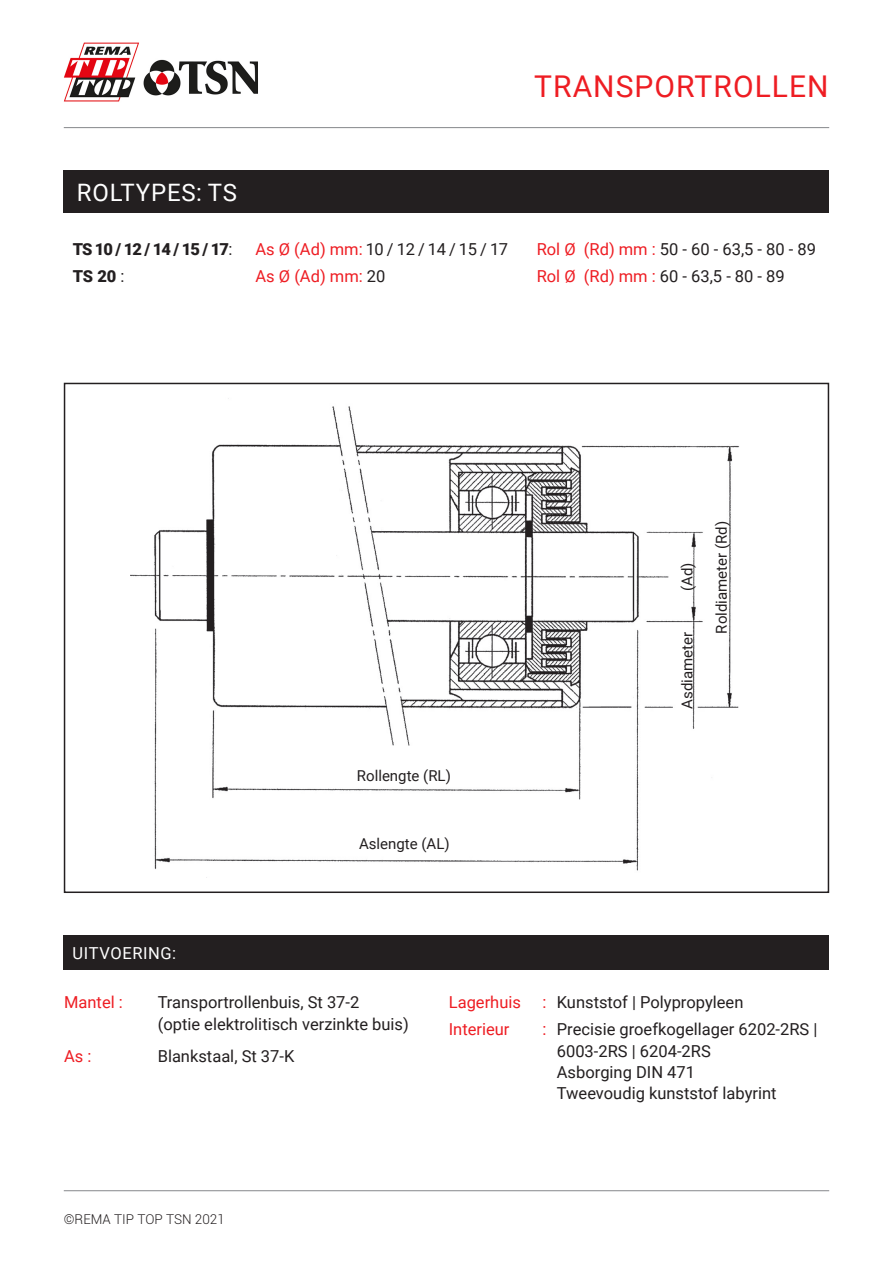
<style>
.page{position:relative;width:893px;height:1263px;background:#fff}
.page>*{position:absolute;margin:0;border:0;box-sizing:border-box;transform-origin:0 0}
.Kop_24pt{font:30px "Roboto";letter-spacing:.035em;color:#ee1d23}
.Kop_24pt-2{font:24px "Roboto";letter-spacing:.035em;color:#fff}
.plat_9_11_5{font:16.5px/21.5px "Roboto";color:#231f20}
.plat_9_11_5-2{font:16.5px "Roboto";color:#ee1d23}
.plat_9_11_5-3{font:16.5px "Roboto";letter-spacing:-.03em;color:#231f20}
.plat_9_11_5-4{font:900 16.5px "Roboto";letter-spacing:-.05em;color:#231f20}
.tk{font:16.5px "Roboto";letter-spacing:.035em;color:#fff}
.Subkop{font:15px "Roboto";color:#231f20}
.t1{font:300 13.5px "Roboto";color:#231f20}
.s1{font-weight:400}
.s2{color:#ee1d23}
.s3{color:#231f20}
</style>
<div class="page">
<hr style="left:64px;top:1190px;width:765px;height:1px;background:#939598">
<hr style="left:64px;top:127px;width:765px;height:1px;background:#939598">
<img style="left:64px;top:42px;width:194px;height:60px">
<div style="left:64px;top:170px;width:765px;height:43px;background:#231f20"></div>
<div style="left:64px;top:936px;width:765px;height:34px;background:#231f20"></div>
<img style="left:130px;top:398px;width:610px;height:480px">
<p class="Kop_24pt-2" style="left:77px;top:176px;width:162px">ROLTYPES: TS</p>
<p class="Kop_24pt" style="left:534px;top:66px;width:296px">TRANSPORTROLLEN</p>
<p class="plat_9_11_5-4" style="left:73px;top:238px;width:161px">TS 10 / 12 / 14 / 15 / 17<span class="s1">:</span></p>
<p class="plat_9_11_5-3" style="left:255px;top:238px;width:254px"><span class="s2">As Ø (Ad) mm:</span> 10 / 12 / 14 / 15 / 17</p>
<p class="plat_9_11_5" style="left:537px;top:238px;width:281px"><span class="s2">Rol Ø (Rd) mm :</span> 50 - 60 - 63,5 - 80 - 89</p>
<p class="plat_9_11_5-4" style="left:73px;top:265px;width:53px">TS 20 <span class="s1">:</span></p>
<p class="plat_9_11_5-2" style="left:255px;top:265px;width:131px">As Ø (Ad) mm: <span class="s3">20</span></p>
<p class="plat_9_11_5" style="left:537px;top:265px;width:250px"><span class="s2">Rol Ø (Rd) mm :</span> 60 - 63,5 - 80 - 89</p>
<p class="tk" style="left:73px;top:941px;width:105px">UITVOERING:</p>
<p class="Subkop" style="left:357px;top:765px;width:95px">Rollengte (RL)</p>
<p class="Subkop" style="left:359px;top:833px;width:92px">Aslengte (AL)</p>
<p class="Subkop" style="left:676px;top:591px;width:30px;rotate:-90deg">(Ad)</p>
<p class="Subkop" style="left:676px;top:709px;width:78px;rotate:-90deg">Asdiameter</p>
<p class="Subkop" style="left:711px;top:634px;width:114px;rotate:-90deg">Roldiameter (Rd)</p>
<p class="plat_9_11_5-2" style="left:64px;top:991px;width:60px">Mantel :</p>
<p class="plat_9_11_5" style="left:158px;top:991px;width:253px">Transportrollenbuis, St 37-2<br>(optie elektrolitisch verzinkte buis)</p>
<p class="plat_9_11_5-2" style="left:64px;top:1045px;width:29px">As :</p>
<p class="plat_9_11_5" style="left:158px;top:1045px;width:138px">Blankstaal, St 37-K</p>
<p class="plat_9_11_5-2" style="left:449px;top:991px;width:74px">Lagerhuis</p>
<p class="plat_9_11_5" style="left:542px;top:991px;width:203px"><span class="s2">:</span> Kunststof | Polypropyleen</p>
<p class="plat_9_11_5-2" style="left:449px;top:1018px;width:62px">Interieur</p>
<p class="plat_9_11_5" style="left:557px;top:1018px;width:262px;text-indent:-14px"><span class="s2">:</span> Precisie groefkogellager 6202-2RS |<br>6003-2RS | 6204-2RS<br>Asborging DIN 471<br>Tweevoudig kunststof labyrint</p>
<p class="t1" style="left:64px;top:1210px;width:163px">©REMA TIP TOP TSN 2021</p>
</div>
